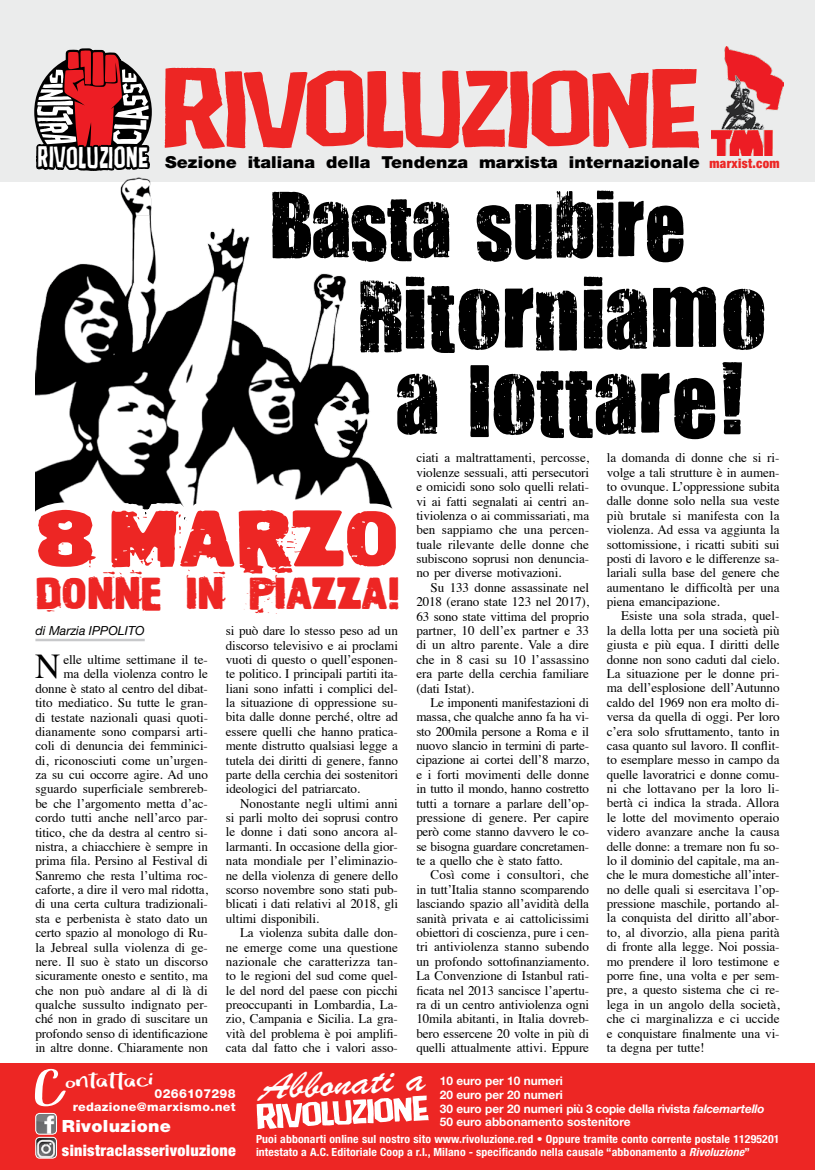
<style>
.page{position:relative;width:815px;height:1170px;background:#fff}
.page>*{position:absolute;margin:0;border:0;box-sizing:border-box;transform-origin:0 0}
.t1{font:83.75px/85px "You Are Loved";letter-spacing:.01em;color:#000;text-align:center;scale:1.19 1}
.t2{font:77.5px "You Are Loved";color:#000;scale:1.15 1}
.t3{font:76.25px "Cyberpnuk 2";color:#ed2624}
.t4{font:47.25px "Om Telolet Om";color:#fff;scale:1.56 1}
.t5{font:42.75px "Cyberpnuk 2";letter-spacing:-.01em;color:#ed2624;scale:.84 1}
.t6{font:38.12px "Brush Script";color:#fff;scale:1.23 1}
.t7{font:34.88px "Times";color:#000}
.t8{font:24.75px "Om Telolet Om";letter-spacing:-.03em;color:#fff;scale:1.39 1}
.t9{font:900 16.75px "Helvetica Neue LT Std";letter-spacing:.02em;color:#fff;scale:1.05 1}
.t10{font:900 16.5px "Helvetica Neue LT Std";letter-spacing:.005em;color:#000;scale:1.06 1}
.t11{font:900 condensed 15.75px "Helvetica Neue LT Std";letter-spacing:.02em;color:#fff}
.t12{font:13.12px/14.4px "Times";letter-spacing:-.01em;color:#000;text-align:justify}
.t13{font:italic 12.5px "Helvetica Neue LT Std";color:#000}
.t14{font:800 12.5px "Helvetica Neue LT Std";letter-spacing:.02em;color:#fff}
.t15{font:700 11.88px/13.8px "Helvetica Neue LT Std";color:#fff}
.t16{font:800 11.88px "Helvetica Neue LT Std";letter-spacing:.025em;color:#fff;scale:1.05 1}
.t17{font:700 condensed 11.25px/12.5px "Helvetica Neue LT Std";letter-spacing:.01em;color:#fff;scale:1.05 1}
.s1{font-family:"AD Polaquita";font-weight:400;font-size:31.25px;color:#fff}
.s2{font-family:"AD Polaquita";font-weight:400;font-size:31.38px;color:#fff}
.s3{font-family:"AD Polaquita";font-weight:400;font-size:32px;color:#fff}
.s4{font-family:"AD Polaquita";font-weight:400;font-size:32.62px;color:#fff}
.s5{font-family:"AD Polaquita";font-weight:400;font-size:31.5px;color:#fff}
.s6{font-family:"AD Polaquita";font-weight:400;font-size:28.75px;color:#fff}
.s7{font-stretch:condensed;font-size:13.12px;color:#ed2624}
.s8{font-style:italic}
</style>
<div class="page">
<div style="left:0;top:0;width:815px;height:182px;background:#ebecec"></div>
<svg style="left:34px;top:48px;width:118px;height:123px"></svg>
<img style="left:712px;top:47px;width:71px;height:109px">
<svg style="left:165px;top:68px;width:534px;height:81px;fill:#ed2624"></svg>
<img style="left:720px;top:74px;width:45px;height:56px">
<div style="left:0;top:1063px;width:815px;height:106px;background:#ed2624"></div>
<img style="left:36px;top:1114px;width:21px;height:20px">
<div style="left:35px;top:1112px;width:22px;height:22px;border:1px solid #fff;border-radius:4px"></div>
<img style="left:37px;top:1138px;width:20px;height:19px">
<div style="left:35px;top:1136px;width:22px;height:22px;border:1px solid #fff;border-radius:4px"></div>
<svg style="left:257px;top:1095px;width:172px;height:33px"></svg>
<hr style="left:35px;top:638px;width:110px;height:3px;background:#c7c8ca">
<img style="left:35px;top:177px;width:297px;height:316px">
<svg style="left:35px;top:493px;width:289px;height:28px"></svg>
<svg style="left:332px;top:68px;width:79px;height:453px"></svg>
<p class="t10" style="left:38px;top:152px;width:701px"><span class="s1">R</span><span class="s2">IV</span><span class="s3">OLUZI</span><span class="s4">O</span><span class="s5">N</span><span class="s6">E</span> Sezione italiana della Tendenza marxista internazionale <span class="s7">marxist.com</span></p>
<h2 class="t2" style="left:269px;top:172px;width:364px">Basta subire</h2>
<h1 class="t1" style="left:358px;top:268px;width:344px">Ritorniamo a lottare!</h1>
<h3 class="t3" style="left:35px;top:495px;width:366px">8 marzo</h3>
<h3 class="t5" style="left:35px;top:569px;width:436px">donne in piazza!</h3>
<p class="t13" style="left:35px;top:623px;width:111px">di Marzia Ipp olito</p>
<h3 class="t7" style="left:35px;top:634px;width:27px">N</h3>
<p class="t12" style="left:35px;top:651px;width:174px;text-align:right">elle ultime settimane il te-<br>ma della violenza contro le donne è stato al centro del dibat&shy;tito mediatico. Su tutte le gran&shy;di testate nazionali quasi quoti&shy;dianamente sono comparsi arti&shy;coli di denuncia dei femminici&shy;di, riconosciuti come un’urgen&shy;za su cui occorre agire. Ad uno sguardo superficiale sembrereb&shy;be che l’argomento metta d’ac&shy;cordo tutti anche nell’arco par&shy;titico, che da destra al centro si&shy;nistra, a chiacchiere è sempre in prima fila. Persino al Festival di<br>Sanremo che resta l’ultima roc&shy;caforte, a dire il vero mal ridotta, di una certa cultura tradizionali&shy;sta e perbenista è stato dato un certo spazio al monologo di Ru&shy;la Jebreal sulla violenza di ge&shy;nere. Il suo è stato un discorso sicuramente onesto e sentito, ma che non può andare al di là di qualche sussulto indignato per&shy;ché non in grado di suscitare un profondo senso di identificazione in altre donne. Chiaramente non</p>
<p class="t12" style="left:226px;top:622px;width:174px">si può dare lo stesso peso ad un discorso televisivo e ai proclami vuoti di questo o quell’esponen&shy;te politico. I principali partiti ita&shy;liani sono infatti i complici del&shy;la situazione di oppressione su&shy;bita dalle donne perché, oltre ad essere quelli che hanno pratica&shy;mente distrutto qualsiasi legge a tutela dei diritti di genere, fanno parte della cerchia dei sostenitori ideologici del patriarcato.</p>
<p class="t12" style="left:226px;top:794px;width:174px;text-indent:14px">Nonostante negli ultimi anni si parli molto dei soprusi contro le donne i dati sono ancora al&shy;larmanti. In occasione della gior&shy;nata mondiale per l’eliminazio&shy;ne della violenza di genere dello scorso novembre sono stati pub&shy;blicati i dati relativi al 2018, gli ultimi disponibili.</p>
<p class="t12" style="left:226px;top:924px;width:174px;text-indent:14px">La violenza subita dalle don&shy;ne emerge come una questione nazionale che caratterizza tan&shy;to le regioni del sud come quel&shy;le del nord del paese con picchi preoccupanti in Lombardia, La&shy;zio, Campania e Sicilia. La gra&shy;vità del problema è poi amplifi&shy;cata dal fatto che i valori asso-</p>
<p class="t12" style="left:416px;top:449px;width:174px">ciati a maltrattamenti, percosse, violenze sessuali, atti persecutori e omicidi sono solo quelli relati&shy;vi ai fatti segnalati ai centri an&shy;tiviolenza o ai commissariati, ma ben sappiamo che una percen&shy;tuale rilevante delle donne che subiscono soprusi non denuncia&shy;no per diverse motivazioni.</p>
<p class="t12" style="left:416px;top:579px;width:174px;text-indent:14px">Su 133 donne assassinate nel 2018 (erano state 123 nel 2017), 63 sono state vittima del proprio partner, 10 dell’ex partner e 33 di un altro parente. Vale a dire che in 8 casi su 10 l’assassino era parte della cerchia familiare (dati Istat).</p>
<p class="t12" style="left:416px;top:694px;width:174px;text-indent:14px">Le imponenti manifestazioni di massa, che qualche anno fa ha vi&shy;sto 200mila persone a Roma e il nuovo slancio in termini di parte&shy;cipazione ai cortei dell’8 marzo, e i forti movimenti delle donne in tutto il mondo, hanno costretto tutti a tornare a parlare dell’op&shy;pressione di genere. Per capire però come stanno davvero le co&shy;se bisogna guardare concretamen&shy;te a quello che è stato fatto.</p>
<p class="t12" style="left:416px;top:866px;width:174px;text-indent:14px">Così come i consultori, che in tutt’Italia stanno scomparendo lasciando spazio all’avidità della sanità privata e ai cattolicissimi obiettori di coscienza, pure i cen&shy;tri antiviolenza stanno subendo un profondo sottofinanziamento.<br>La Convenzione di Istanbul rati&shy;ficata nel 2013 sancisce l’apertu&shy;ra di un centro antiviolenza ogni 10mila abitanti, in Italia dovreb&shy;bero essercene 20 volte in più di quelli attualmente attivi. Eppure</p>
<p class="t12" style="left:607px;top:449px;width:174px">la domanda di donne che si ri&shy;volge a tali strutture è in aumen&shy;to ovunque. L’oppressione subita dalle donne solo nella sua veste più brutale si manifesta con la violenza. Ad essa va aggiunta la sottomissione, i ricatti subiti sui posti di lavoro e le differenze sa&shy;lariali sulla base del genere che aumentano le difficoltà per una piena emancipazione.</p>
<p class="t12" style="left:607px;top:607px;width:174px;text-indent:14px">Esiste una sola strada, quel&shy;la della lotta per una società più giusta e più equa. I diritti delle donne non sono caduti dal cielo.<br>La situazione per le donne pri&shy;ma dell’esplosione dell’Autunno caldo del 1969 non era molto di&shy;versa da quella di oggi. Per loro c’era solo sfruttamento, tanto in casa quanto sul lavoro. Il conflit&shy;to esemplare messo in campo da quelle lavoratrici e donne comu&shy;ni che lottavano per la loro li&shy;bertà ci indica la strada. Allora le lotte del movimento operaio videro avanzare anche la causa delle donne: a tremare non fu so&shy;lo il dominio del capitale, ma an&shy;che le mura domestiche all’inter&shy;no delle quali si esercitava l’op&shy;pressione maschile, portando al&shy;la conquista del diritto all’abor&shy;to, al divorzio, alla piena parità di fronte alla legge. Noi possia&shy;mo prendere il loro testimone e porre fine, una volta e per sem&shy;pre, a questo sistema che ci re&shy;lega in un angolo della società, che ci marginalizza e ci uccide e conquistare finalmente una vi&shy;ta degna per tutte!</p>
<h3 class="t4" style="left:33px;top:1061px;width:24px">C</h3>
<h3 class="t8" style="left:65px;top:1064px;width:65px">ontattaci</h3>
<p class="t9" style="left:62px;top:1115px;width:105px">Rivoluzione</p>
<p class="t11" style="left:62px;top:1140px;width:175px">sinistraclasserivoluzione</p>
<p class="t14" style="left:155px;top:1086px;width:83px">0266107298</p>
<p class="t16" style="left:73px;top:1099px;width:157px">redazione@marxismo.net</p>
<h3 class="t6" style="left:258px;top:1061px;width:136px;rotate:-3deg">Abbonati a</h3>
<p class="t15" style="left:440px;top:1073px;width:326px">10 euro per 10 numeri<br>20 euro per 20 numeri<br>30 euro per 20 numeri più 3 copie della rivista <span class="s8">falcemartello </span>50 euro abbonamento sostenitore</p>
<p class="t17" style="left:256px;top:1132px;width:500px">Puoi abbonarti online sul nostro sito www.rivoluzione.red • Oppure tramite conto corrente postale 11295201 intestato a A.C. Editoriale Coop a r.l., Milano - specificando nella causale “abbonamento a <span class="s8">Rivoluzione</span>”</p>
</div>
